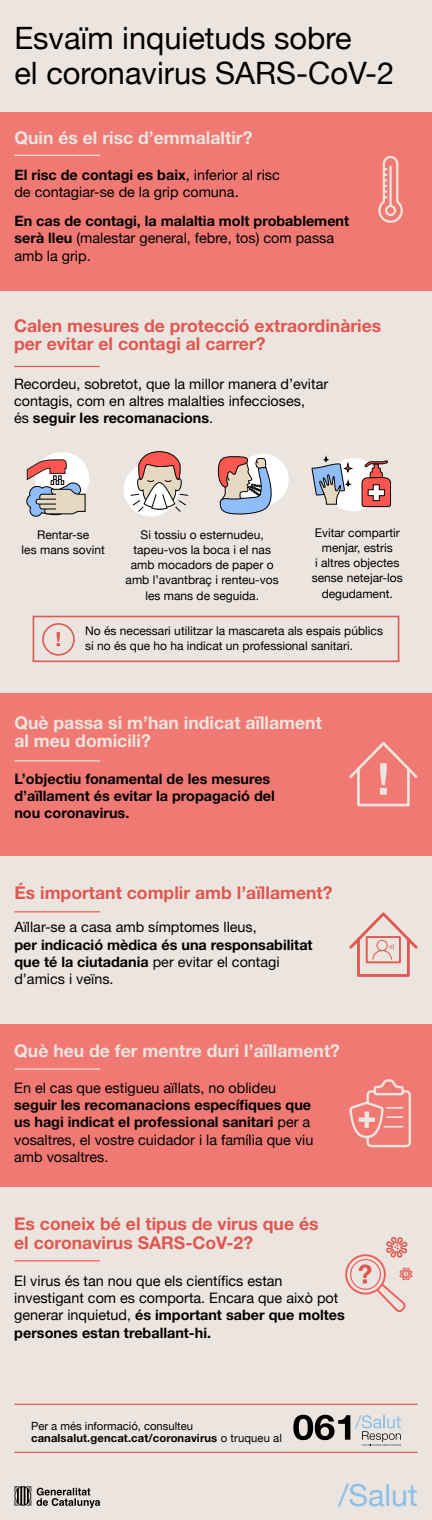
<style>
.page{position:relative;width:432px;height:1520px;background:#ece5df}
.page>*{position:absolute;margin:0;border:0;box-sizing:border-box;transform-origin:0 0}
.t1{font:30.8px/34.8px "Helvetica Neue";color:#000}
.t2{font:30.32px "Helvetica Neue";color:#8ac0ea}
.t3{font:700 17.6px/18.8px "Helvetica Neue LT Std";color:#df5750}
.t4{font:700 17.6px/18.8px "Helvetica Neue LT Std";color:#ece5df}
.t5{font:14.4px/17.2px "Helvetica Neue";color:#000}
.t6{font:14.4px/17.2px "Helvetica Neue LT Std";color:#000}
.t7{font:700 14.4px/17.2px "Helvetica Neue LT Std";color:#000}
.t8{font:12px/15.2px "Helvetica Neue";color:#000;text-align:center}
.t9{font:11.24px/12.5px "Helvetica Neue";color:#000}
.s1{font-weight:700}
.s2{font-family:"Helvetica Neue";font-weight:400}
.s3{font-family:"Helvetica Neue LT Std";font-weight:700}
</style>
<div class="page">
<svg style="left:14px;top:1486px;width:86px;height:22px"></svg>
<hr style="left:14px;top:1404px;width:404px;height:1px;background:#df5750">
<hr style="left:14px;top:1452px;width:404px;height:1px;background:#df5750">
<svg style="left:293px;top:1415px;width:108px;height:31px"></svg>
<div style="left:0;top:113px;width:432px;height:178px;background:#f07973"></div>
<div style="left:0;top:694px;width:432px;height:162px;background:#f07973"></div>
<svg style="left:349px;top:742px;width:69px;height:65px"></svg>
<div style="left:0;top:1024px;width:432px;height:163px;background:#f07973"></div>
<svg style="left:349px;top:1079px;width:62px;height:68px"></svg>
<svg style="left:345px;top:1237px;width:68px;height:75px"></svg>
<hr style="left:15px;top:1068px;width:85px;height:2px;background:#ece5df">
<hr style="left:14px;top:1260px;width:86px;height:1px;background:#ff574f">
<svg style="left:378px;top:156px;width:25px;height:67px"></svg>
<hr style="left:14px;top:155px;width:86px;height:1px;background:#ece5df">
<hr style="left:14px;top:911px;width:86px;height:1px;background:#ff574f">
<hr style="left:14px;top:760px;width:86px;height:2px;background:#ece5df">
<div style="left:35px;top:452px;width:54px;height:53px;background:#fff;border-radius:50%"></div>
<svg style="left:26px;top:460px;width:59px;height:57px"></svg>
<div style="left:56px;top:493px;width:15px;height:17px;background:#e6d9c2"></div>
<div style="left:124px;top:463px;width:54px;height:53px;background:#fff;border-radius:50%"></div>
<svg style="left:131px;top:452px;width:57px;height:59px"></svg>
<div style="left:326px;top:458px;width:54px;height:53px;background:#fff;border-radius:50%"></div>
<svg style="left:312px;top:457px;width:40px;height:47px"></svg>
<svg style="left:362px;top:461px;width:29px;height:46px"></svg>
<hr style="left:14px;top:366px;width:86px;height:1px;background:#df5750">
<div style="left:237px;top:454px;width:52px;height:51px;background:#fff;border-radius:50%"></div>
<svg style="left:218px;top:457px;width:60px;height:58px"></svg>
<div style="left:42px;top:623px;width:33px;height:33px;border:2px solid #df5750;border-radius:50%"></div>
<svg style="left:57px;top:632px;width:3px;height:14px"></svg>
<div style="left:33px;top:616px;width:366px;height:46px;border:2px solid #df5750"></div>
<svg style="left:349px;top:912px;width:69px;height:65px"></svg>
<p class="t1" style="left:14px;top:21px;width:381px">Esvaïm inquietuds sobre<br>el coronavirus SARS-CoV-2</p>
<p class="t4" style="left:14px;top:128px;width:240px">Quin és el risc d’emmalaltir?</p>
<p class="t6" style="left:14px;top:166px;width:267px"><span class="s1">El risc de contagi es baix</span>, inferior al risc de contagiar-se de la grip comuna.</p>
<p class="t7" style="left:14px;top:212px;width:336px">En cas de contagi, la malaltia molt probablement serà lleu <span class="s2">(malestar general, febre, tos) com passa amb la grip.</span></p>
<p class="t3" style="left:14px;top:316px;width:369px">Calen mesures de protecció extraordinàries per evitar el contagi al carrer?</p>
<p class="t6" style="left:14px;top:375px;width:316px">Recordeu, sobretot, que la millor manera d’evitar contagis, com en altres malalties infeccioses,<br>és <span class="s1">seguir les recomanacions</span>.</p>
<p class="t8" style="left:22px;top:527px;width:85px">Rentar-se<br>les mans sovint</p>
<p class="t8" style="left:126px;top:527px;width:155px">Si tossiu o esternudeu, tapeu-vos la boca i el nas amb mocadors de paper o amb l’avantbraç i renteu-vos les mans de seguida.</p>
<p class="t8" style="left:312px;top:525px;width:92px">Evitar compartir menjar, estris<br>i altres objectes sense netejar-los degudament.</p>
<p class="t8" style="left:85px;top:623px;width:299px;text-align:left">No és necessari utilitzar la mascareta als espais públics si no és que ho ha indicat un professional sanitari.</p>
<p class="t4" style="left:14px;top:713px;width:309px">Què passa si m’han indicat aïllament al meu domicili?</p>
<p class="t7" style="left:14px;top:770px;width:262px">L’objectiu fonamental de les mesures d’aïllament és evitar la propagació del nou coronavirus.</p>
<p class="t3" style="left:14px;top:883px;width:320px">És important complir amb l’aïllament?</p>
<p class="t6" style="left:14px;top:919px;width:300px">Aïllar-se a casa amb símptomes lleus,<br><span class="s1">per indicació mèdica és una responsabilitat que té la ciutadania</span> per evitar el contagi d’amics i veïns.</p>
<p class="t4" style="left:14px;top:1041px;width:327px">Què heu de fer mentre duri l’aïllament?</p>
<p class="t5" style="left:14px;top:1079px;width:301px">En el cas que estigueu aïllats, no oblideu <span class="s3">seguir les recomanacions específiques que us hagi indicat el professional sanitari</span> per a vosaltres, el vostre cuidador i la família que viu amb vosaltres.</p>
<p class="t3" style="left:14px;top:1214px;width:306px">Es coneix bé el tipus de virus que és el coronavirus SARS-CoV-2?</p>
<p class="t5" style="left:14px;top:1272px;width:332px">El virus és tan nou que els científics estan investigant com es comporta. Encara que això pot generar inquietud, <span class="s3">és important saber que moltes persones estan treballant-hi.</span></p>
<p class="t9" style="left:31px;top:1419px;width:252px">Per a més informació, consulteu <span class="s3">canalsalut.gencat.cat/coronavirus</span> o truqueu al</p>
<p class="t2" style="left:338px;top:1477px;width:81px">/Salut</p>
</div>
